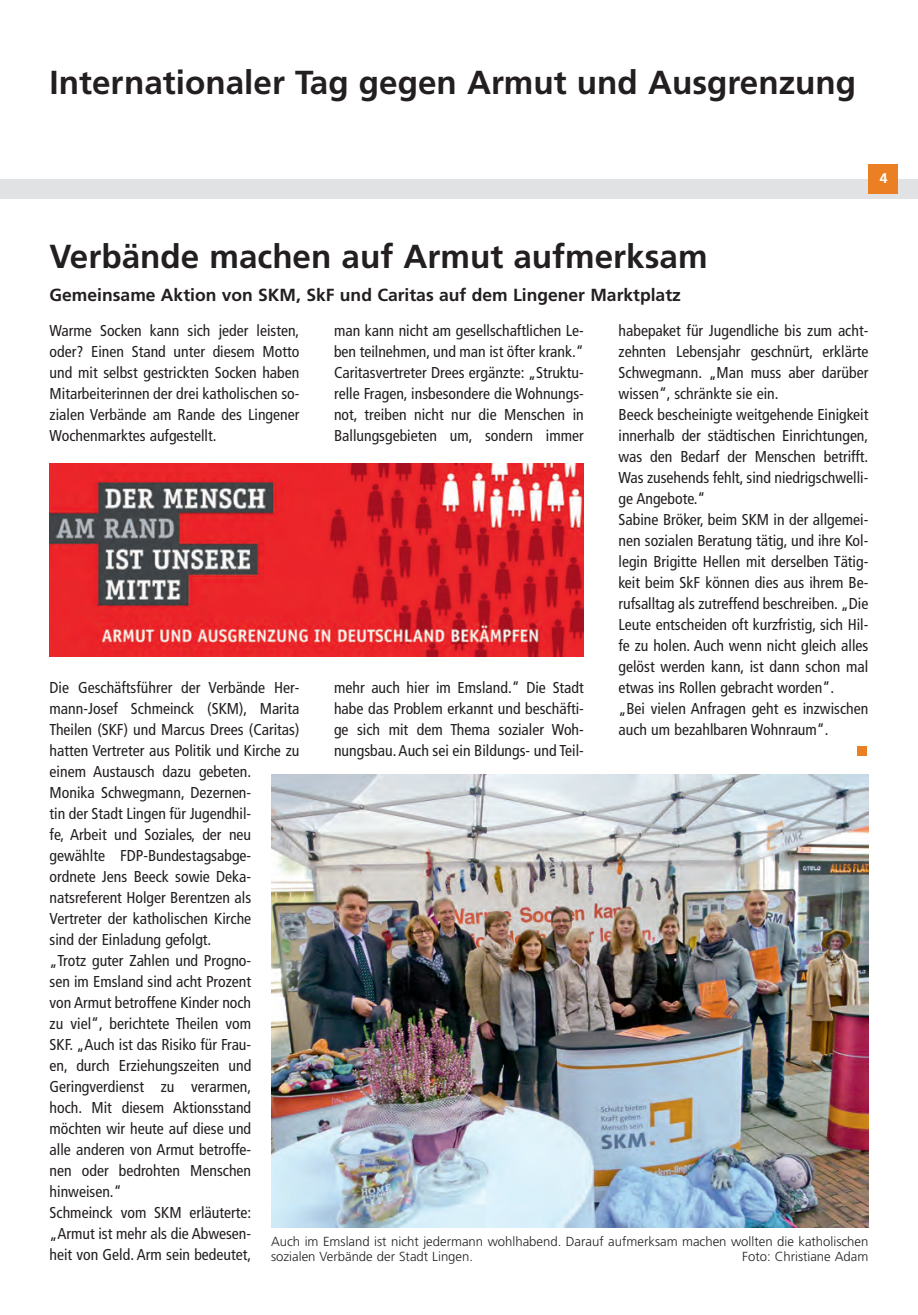
<style>
.page{position:relative;width:918px;height:1315px;background:#fff}
.page>*{position:absolute;margin:0;border:0;box-sizing:border-box;transform-origin:0 0}
.t1{font:700 33.25px "Frutiger";color:#231f20}
.t2{font:700 17.5px "Frutiger";color:#231f20}
.t3{font:condensed 15.75px/21px "Frutiger";color:#231f20;text-align:justify}
.t4{font:700 14px "Frutiger";color:#fff}
.t5{font:300 13.12px/15.8px "Frutiger";color:#231f20}
</style>
<div class="page">
<div style="left:0;top:179px;width:918px;height:19px;background:#e1e2e4"></div>
<div style="left:868px;top:164px;width:30px;height:29px;background:#ea8023"></div>
<div style="left:856px;top:746px;width:10px;height:10px;background:#ea8023"></div>
<img style="left:271px;top:774px;width:597px;height:453px">
<img style="left:50px;top:463px;width:534px;height:194px">
<h1 class="t1" style="left:50px;top:69px;width:808px">Internationaler Tag gegen Armut und Ausgrenzung</h1>
<p class="t4" style="left:880px;top:173px;width:9px">4</p>
<h1 class="t1" style="left:50px;top:243px;width:659px">Verbände machen auf Armut aufmerksam</h1>
<p class="t2" style="left:50px;top:288px;width:633px">Gemeinsame Aktion von SKM, SkF und Caritas auf dem Lingener Marktplatz</p>
<p class="t3" style="left:618px;top:321px;width:251px;text-align:left">habepaket für Jugendliche bis zum acht&shy;zehnten Lebensjahr geschnürt, erklärte Schwegmann. „Man muss aber darüber wissen“, schränkte sie ein.<br>Beeck bescheinigte weitgehende Einigkeit innerhalb der städtischen Einrichtungen, was den Bedarf der Menschen betrifft.<br>Was zusehends fehlt, sind niedrigschwelli&shy;ge Angebote.“<br>Sabine Bröker, beim SKM in der allgemei&shy;nen sozialen Beratung tätig, und ihre Kol&shy;legin Brigitte Hellen mit derselben Tätig&shy;keit beim SkF können dies aus ihrem Be&shy;rufsalltag als zutreffend beschreiben. „Die Leute entscheiden oft kurzfristig, sich Hil&shy;fe zu holen. Auch wenn nicht gleich alles gelöst werden kann, ist dann schon mal etwas ins Rollen gebracht worden“.<br>„Bei vielen Anfragen geht es inzwischen auch um bezahlbaren Wohnraum“.</p>
<p class="t3" style="left:334px;top:321px;width:251px">man kann nicht am gesellschaftlichen Le&shy;ben teilnehmen, und man ist öfter krank.“ Caritasvertreter Drees ergänzte: „Struktu&shy;relle Fragen, insbesondere die Wohnungs&shy;not, treiben nicht nur die Menschen in Ballungsgebieten um, sondern immer</p>
<p class="t3" style="left:50px;top:321px;width:251px">Warme Socken kann sich jeder leisten, oder? Einen Stand unter diesem Motto und mit selbst gestrickten Socken haben Mitarbeiterinnen der drei katholischen so&shy;zialen Verbände am Rande des Lingener Wochenmarktes aufgestellt.</p>
<p class="t3" style="left:50px;top:678px;width:251px;text-align:left">Die Geschäftsführer der Verbände Her&shy;mann-Josef Schmeinck (SKM), Marita<br>Theilen (SKF) und Marcus Drees (Caritas) hatten Vertreter aus Politik und Kirche zu einem Austausch dazu gebeten.<br>Monika Schwegmann, Dezernen-<br>tin der Stadt Lingen für Jugendhil-<br>fe, Arbeit und Soziales, der neu gewählte FDP-Bundestagsabge&shy;ordnete Jens Beeck sowie Deka&shy;natsreferent Holger Berentzen als<br>Vertreter der katholischen Kirche<br>sind der Einladung gefolgt.<br>„Trotz guter Zahlen und Progno-<br>sen im Emsland sind acht Prozent<br>von Armut betroffene Kinder noch<br>zu viel“, berichtete Theilen vom<br>SKF. „Auch ist das Risiko für Frau-<br>en, durch Erziehungszeiten und<br>Geringverdienst zu verarmen,<br>hoch. Mit diesem Aktionsstand möchten wir heute auf diese und<br>alle anderen von Armut betroffe-<br>nen oder bedrohten Menschen hinweisen.“<br>Schmeinck vom SKM erläuterte: „Armut ist mehr als die Abwesen-<br>heit von Geld. Arm sein bedeutet,</p>
<p class="t3" style="left:334px;top:678px;width:251px">mehr auch hier im Emsland.“ Die Stadt habe das Problem erkannt und beschäfti&shy;ge sich mit dem Thema sozialer Woh&shy;nungsbau. Auch sei ein Bildungs- und Teil-</p>
<p class="t5" style="left:271px;top:1234px;width:599px">Auch im Emsland ist nicht jedermann wohlhabend. Darauf aufmerksam machen wollten die katholischen sozialen Verbände der Stadt Lingen.</p>
<p class="t5" style="left:742px;top:1250px;width:128px">Foto: Christiane Adam</p>
</div>
